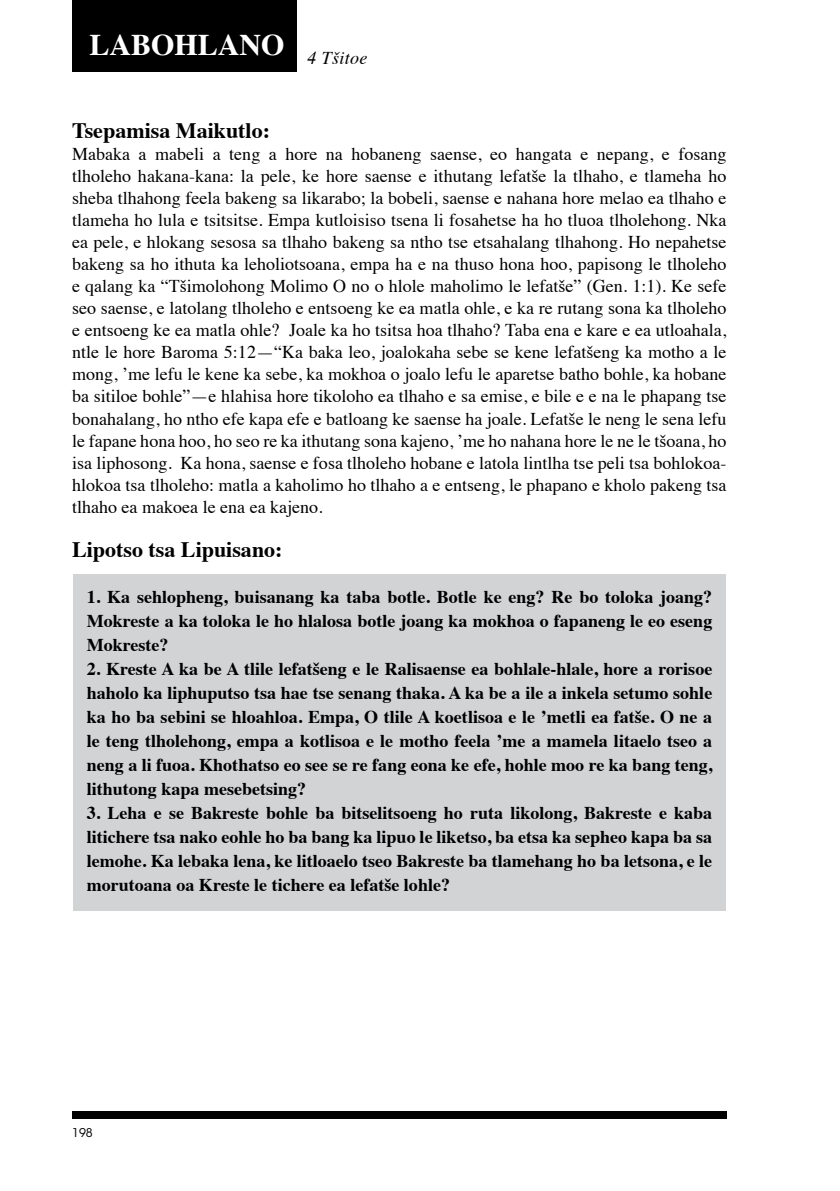
<style>
.page{position:relative;width:840px;height:1191px;background:#fff}
.page>*{position:absolute;margin:0;border:0;box-sizing:border-box;transform-origin:0 0}
.t1{font:700 30px "Times";color:#fff}
.t2{font:700 22px "Times";color:#000}
.t3{font:18px/22px "Times";color:#000;text-align:justify}
.t4{font:700 18px/24px "Times";color:#000;text-align:justify}
.t5{font:12px "ITC Avant Garde Std";color:#000}
</style>
<div class="page">
<div style="left:72px;top:1111px;width:654px;height:8px;background:#000"></div>
<div style="left:72px;top:0;width:225px;height:71px;background:#000"></div>
<div style="left:73px;top:574px;width:652px;height:336px;background:#d1d3d4"></div>
<h1 class="t1" style="left:89px;top:16px;width:279px">LABOHLANO <sub>4</sub> <sub>Tšitoe</sub></h1>
<p class="t2" style="left:72px;top:110px;width:199px">Tsepamisa Maikutlo:</p>
<p class="t3" style="left:72px;top:142px;width:655px">Mabaka a mabeli a teng a hore na hobaneng saense, eo hangata e nepang, e fosang tlholeho hakana-kana: la pele, ke hore saense e ithutang lefatše la tlhaho, e tlameha ho sheba tlhahong feela bakeng sa likarabo; la bobeli, saense e nahana hore melao ea tlhaho e tlameha ho lula e tsitsitse. Empa kutloisiso tsena li fosahetse ha ho tluoa tlholehong. Nka ea pele, e hlokang sesosa sa tlhaho bakeng sa ntho tse etsahalang tlhahong. Ho nepahetse bakeng sa ho ithuta ka leholiotsoana, empa ha e na thuso hona hoo, papisong le tlholeho e qalang ka “Tšimolohong Molimo O no o hlole maholimo le lefatše” (Gen. 1:1). Ke sefe seo saense, e latolang tlholeho e entsoeng ke ea matla ohle, e ka re rutang sona ka tlholeho e entsoeng ke ea matla ohle? Joale ka ho tsitsa hoa tlhaho? Taba ena e kare e ea utloahala, ntle le hore Baroma 5:12—“Ka baka leo, joalokaha sebe se kene lefatšeng ka motho a le mong, ’me lefu le kene ka sebe, ka mokhoa o joalo lefu le aparetse batho bohle, ka hobane ba sitiloe bohle”—e hlahisa hore tikoloho ea tlhaho e sa emise, e bile e e na le phapang tse bonahalang, ho ntho efe kapa efe e batloang ke saense ha joale. Lefatše le neng le sena lefu le fapane hona hoo, ho seo re ka ithutang sona kajeno, ’me ho nahana hore le ne le tšoana, ho isa liphosong. Ka hona, saense e fosa tlholeho hobane e latola lintlha tse peli tsa bohlokoa&shy;hlokoa tsa tlholeho: matla a kaholimo ho tlhaho a e entseng, le phapano e kholo pakeng tsa tlhaho ea makoea le ena ea kajeno.</p>
<p class="t2" style="left:72px;top:528px;width:212px">Lipotso tsa Lipuisano:</p>
<p class="t4" style="left:87px;top:582px;width:626px">1. Ka sehlopheng, buisanang ka taba botle. Botle ke eng? Re bo toloka joang?<br>Mokreste a ka toloka le ho hlalosa botle joang ka mokhoa o fapaneng le eo eseng Mokreste?</p>
<p class="t4" style="left:87px;top:654px;width:626px">2. Kreste A ka be A tlile lefatšeng e le Ralisaense ea bohlale-hlale, hore a rorisoe haholo ka liphuputso tsa hae tse senang thaka. A ka be a ile a inkela setumo sohle ka ho ba sebini se hloahloa. Empa, O tlile A koetlisoa e le ’metli ea fatše. O ne a le teng tlholehong, empa a kotlisoa e le motho feela ’me a mamela litaelo tseo a neng a li fuoa. Khothatso eo see se re fang eona ke efe, hohle moo re ka bang teng, lithutong kapa mesebetsing?</p>
<p class="t4" style="left:87px;top:798px;width:626px">3. Leha e se Bakreste bohle ba bitselitsoeng ho ruta likolong, Bakreste e kaba litichere tsa nako eohle ho ba bang ka lipuo le liketso, ba etsa ka sepheo kapa ba sa lemohe. Ka lebaka lena, ke litloaelo tseo Bakreste ba tlamehang ho ba letsona, e le morutoana oa Kreste le tichere ea lefatše lohle?</p>
<p class="t5" style="left:72px;top:1125px;width:22px">198</p>
</div>
